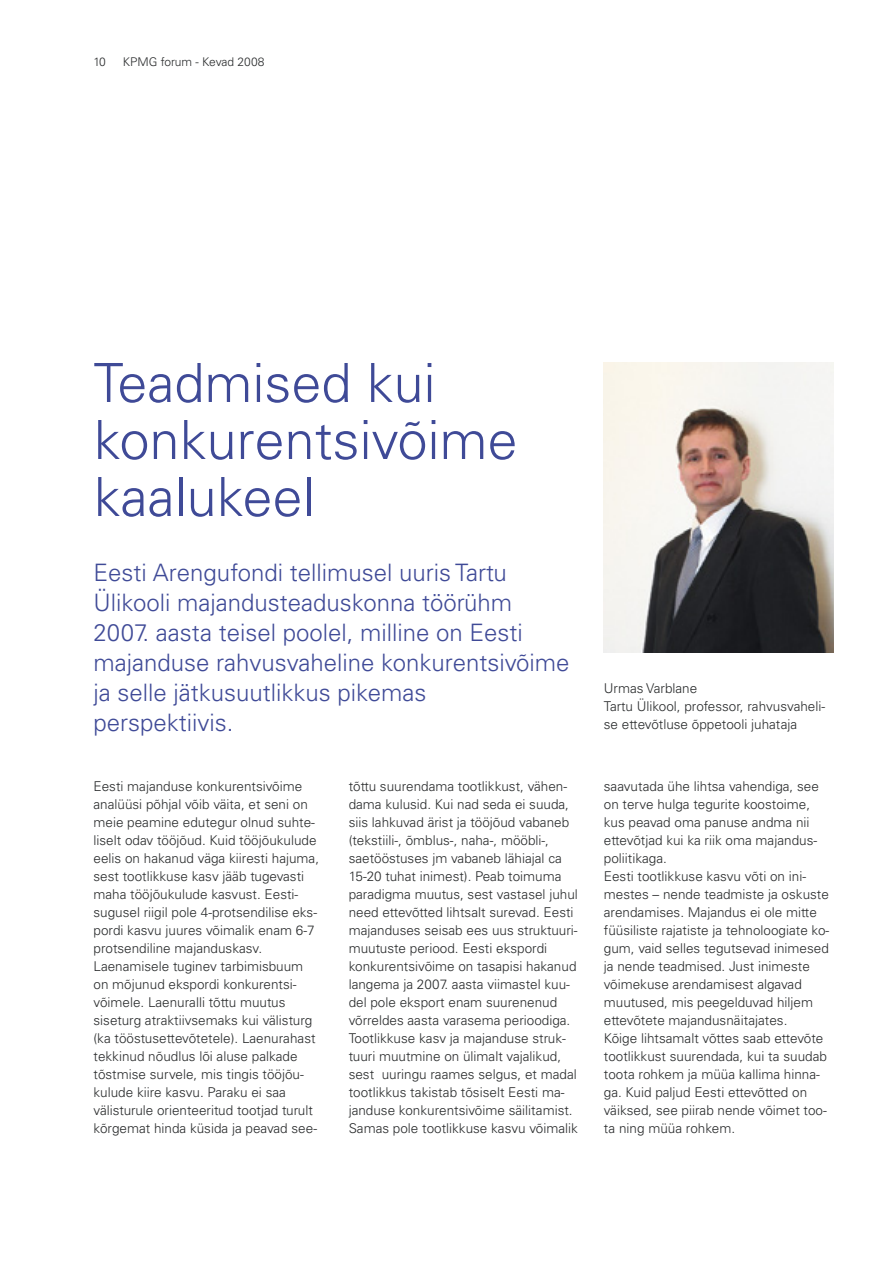
<style>
.page{position:relative;width:893px;height:1263px;background:#fff}
.page>*{position:absolute;margin:0;border:0;box-sizing:border-box;transform-origin:0 0}
.t1{font:300 54px/57px "Univers LT Std";color:#3f4a97}
.t2{font:300 24px/30px "Univers LT Std";color:#3f4a97}
.t3{font:300 13.5px/18px "Univers LT Std";color:#292b2c}
.t4{font:300 12px "Univers LT Std";color:#292b2c}
</style>
<div class="page">
<img style="left:604px;top:363px;width:229px;height:289px">
<p class="t4" style="left:94px;top:57px;width:14px">10</p>
<p class="t4" style="left:123px;top:57px;width:143px">KPMG forum - Kevad 2008</p>
<h1 class="t1" style="left:94px;top:358px;width:425px">Teadmised kui konkurentsivõime kaalukeel</h1>
<h2 class="t2" style="left:94px;top:559px;width:478px">Eesti Arengufondi tellimusel uuris Tartu Ülikooli majandusteaduskonna töörühm 2007. aasta teisel poolel, milline on Eesti majanduse rahvusvaheline konkurentsivõime ja selle jätkusuutlikkus pikemas perspektiivis.</h2>
<p class="t3" style="left:604px;top:680px;width:223px">Urmas Varblane<br>Tartu Ülikool, professor, rahvusvaheli&shy;se ettevõtluse õppetooli juhataja</p>
<p class="t3" style="left:94px;top:778px;width:227px">Eesti majanduse konkurentsivõime analüüsi põhjal võib väita, et seni on meie peamine edutegur olnud suhte&shy;liselt odav tööjõud. Kuid tööjõukulude eelis on hakanud väga kiiresti hajuma, sest tootlikkuse kasv jääb tugevasti maha tööjõukulude kasvust. Eesti&shy;sugusel riigil pole 4-protsendilise eks&shy;pordi kasvu juures võimalik enam 6-7 protsendiline majanduskasv.<br>Laenamisele tuginev tarbimisbuum on mõjunud ekspordi konkurentsi&shy;võimele. Laenuralli tõttu muutus siseturg atraktiivsemaks kui välisturg (ka tööstusettevõtetele). Laenurahast tekkinud nõudlus lõi aluse palkade tõstmise survele, mis tingis tööjõu&shy;kulude kiire kasvu. Paraku ei saa välisturule orienteeritud tootjad turult kõrgemat hinda küsida ja peavad see-</p>
<p class="t3" style="left:349px;top:778px;width:231px">tõttu suurendama tootlikkust, vähen&shy;dama kulusid. Kui nad seda ei suuda, siis lahkuvad ärist ja tööjõud vabaneb (tekstiili-, õmblus-, naha-, mööbli-, saetööstuses jm vabaneb lähiajal ca 15-20 tuhat inimest). Peab toimuma paradigma muutus, sest vastasel juhul need ettevõtted lihtsalt surevad. Eesti majanduses seisab ees uus struktuuri&shy;muutuste periood. Eesti ekspordi konkurentsivõime on tasapisi hakanud langema ja 2007. aasta viimastel kuu&shy;del pole eksport enam suurenenud võrreldes aasta varasema perioodiga.<br>Tootlikkuse kasv ja majanduse struk&shy;tuuri muutmine on ülimalt vajalikud, sest uuringu raames selgus, et madal tootlikkus takistab tõsiselt Eesti ma&shy;janduse konkurentsivõime säilitamist.<br>Samas pole tootlikkuse kasvu võimalik</p>
<p class="t3" style="left:604px;top:778px;width:227px">saavutada ühe lihtsa vahendiga, see on terve hulga tegurite koostoime, kus peavad oma panuse andma nii ettevõtjad kui ka riik oma majandus&shy;poliitikaga.<br>Eesti tootlikkuse kasvu võti on ini&shy;mestes – nende teadmiste ja oskuste arendamises. Majandus ei ole mitte füüsiliste rajatiste ja tehnoloogiate ko&shy;gum, vaid selles tegutsevad inimesed ja nende teadmised. Just inimeste võimekuse arendamisest algavad muutused, mis peegelduvad hiljem ettevõtete majandusnäitajates.<br>Kõige lihtsamalt võttes saab ettevõte tootlikkust suurendada, kui ta suudab toota rohkem ja müüa kallima hinna&shy;ga. Kuid paljud Eesti ettevõtted on väiksed, see piirab nende võimet too&shy;ta ning müüa rohkem.</p>
</div>
